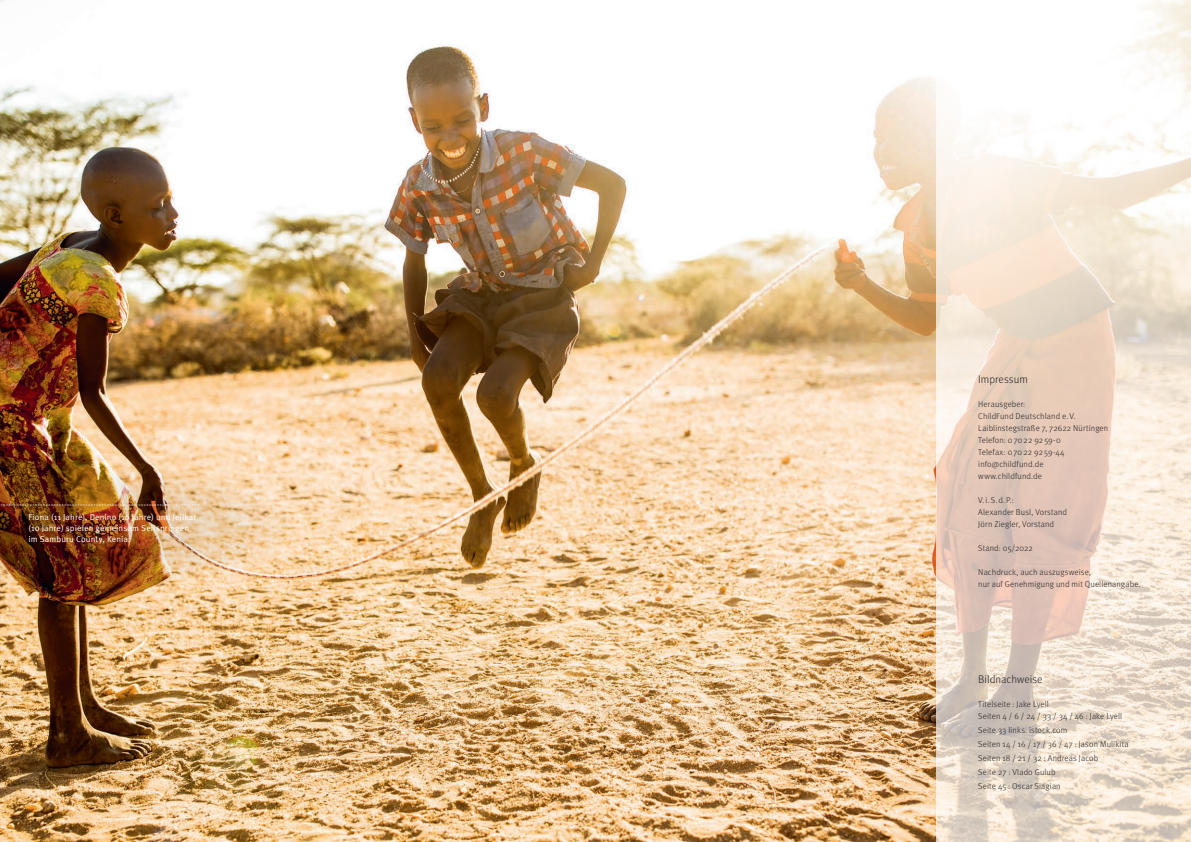
<style>
.page{position:relative;width:1191px;height:842px;background:#fff}
.page>*{position:absolute;margin:0;border:0;box-sizing:border-box;transform-origin:0 0}
.t1{font:300 11px "Meta Pro";color:#231f20}
.t2{font:300 8.5px/12px "Meta Pro";letter-spacing:.015em;color:#231f20}
.t3{font:8.5px/11px "Meta Pro Norm";letter-spacing:.01em;color:#fff}
</style>
<div class="page">
<img style="left:0;top:0;width:935px;height:842px">
<svg style="left:935px;top:0;width:256px;height:842px"></svg>
<img style="left:0;top:465px;width:298px;height:123px">
<p class="t3" style="left:28px;top:511px;width:169px">Fiona (11 Jahre), Denino (10 Jahre) und Jejikar (10 Jahre) spielen gemeinsam Seilspringen im Samburu County, Kenia.</p>
<p class="t1" style="left:978px;top:371px;width:51px">Impressum</p>
<p class="t2" style="left:978px;top:397px;width:131px">Herausgeber:<br>ChildFund Deutschland e.V.<br>Laiblinstegstraße 7, 72622 Nürtingen<br>Telefon: 07022 92 59-0<br>Telefax: 07022 92 59-44 info@childfund.de www.childfund.de</p>
<p class="t2" style="left:978px;top:493px;width:90px">V. i. S. d. P.:<br>Alexander Busl, Vorstand<br>Jörn Ziegler, Vorstand</p>
<p class="t2" style="left:978px;top:541px;width:56px">Stand: 05/2022</p>
<p class="t2" style="left:978px;top:565px;width:164px">Nachdruck, auch auszugsweise,<br>nur auf Genehmigung und mit Quellenangabe.</p>
<p class="t1" style="left:978px;top:671px;width:66px">Bildnachweise</p>
<p class="t2" style="left:978px;top:698px;width:145px">Titelseite : Jake Lyell<br>Seiten 4 / 6 / 24 / 33 / 34 / 46 : Jake Lyell</p>
<p class="t2" style="left:978px;top:723px;width:152px;line-height:14px">Seite 33 links: istock.com<br>Seiten 14 / 16 / 17 / 36 / 47 : Jason Mulikita<br>Seiten 18 / 21 / 32 : Andreas Jacob<br>Seite 27 : Vlado Gulub<br>Seite 45 : Oscar Siagian</p>
</div>
